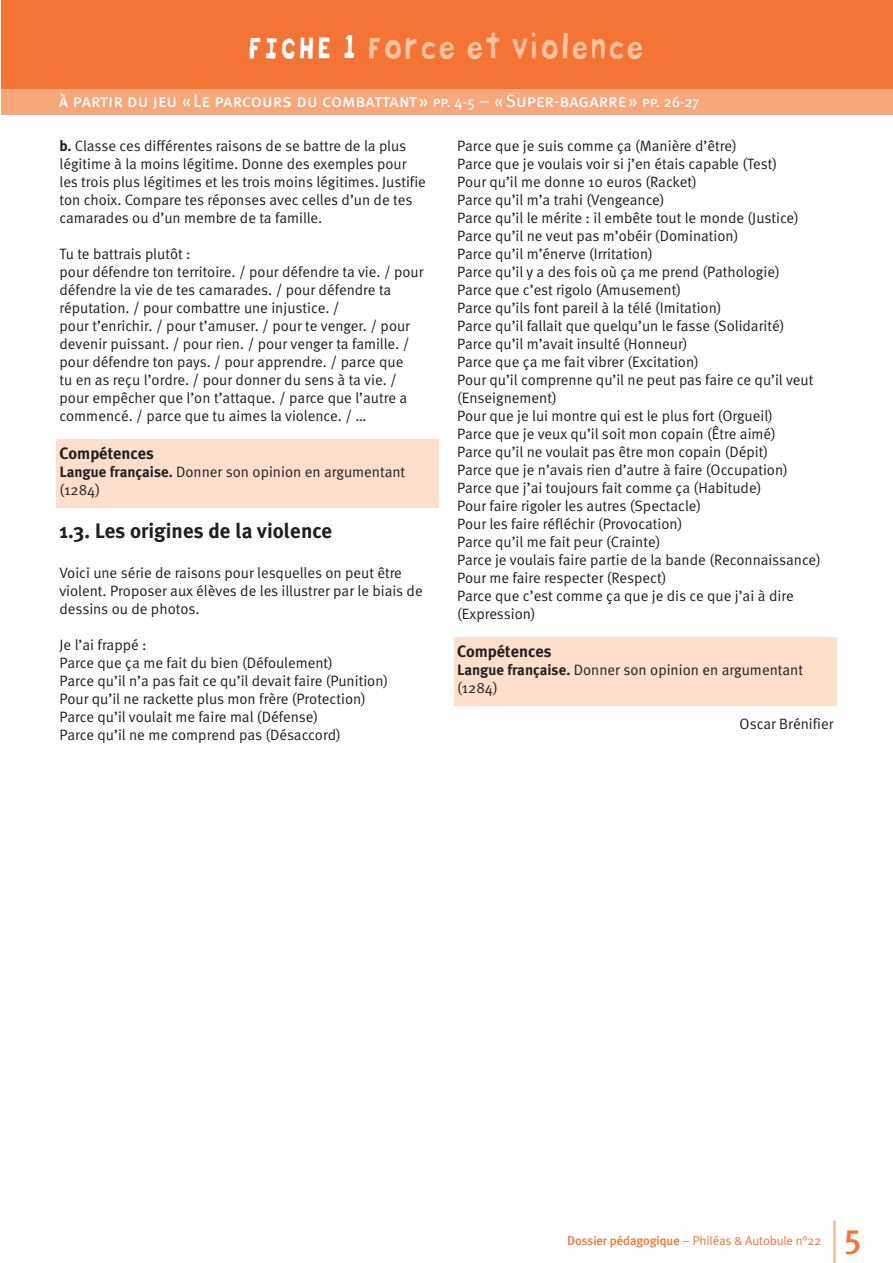
<style>
.page{position:relative;width:893px;height:1263px;background:#fff}
.page>*{position:absolute;margin:0;border:0;box-sizing:border-box;transform-origin:0 0}
.t1{font:500 34.5px "Meta Plus";color:#f37434}
.t2{font:33px "Bokka Solid";letter-spacing:-.01em;color:#fbc3a0;scale:.9 1}
.t3{font:700 21px "Meta Plus";color:#231f20}
.t4{font:18px "Meta Book Caps";letter-spacing:-.005em;color:#fff}
.t5{font:700 16.5px "Meta Plus";color:#231f20}
.t6{font:15px/18px "Meta Normal";color:#231f20}
.t7{font:12.75px "Meta Normal";letter-spacing:-.01em;color:#f37434}
.s1{color:#fff}
.s2{font-size:15px}
.s3{font-family:"Meta Plus";font-weight:700}
.s4{font-family:"Meta Plus";font-weight:500}
</style>
<div class="page">
<hr style="left:833px;top:1220px;width:3px;height:43px;background:#fab58c">
<div style="left:1px;top:0;width:892px;height:89px;background:#f37434"></div>
<div style="left:1px;top:89px;width:892px;height:26px;background:#f8a77a"></div>
<div style="left:56px;top:439px;width:383px;height:68px;background:#fddfcb"></div>
<div style="left:454px;top:637px;width:383px;height:68px;background:#fddfcb"></div>
<h2 class="t2" style="left:248px;top:25px;width:443px"><span class="s1">FICHE 1</span> Force et violence</h2>
<p class="t4" style="left:59px;top:90px;width:642px">à partir du jeu «Le parcours du combattant» <span class="s2">pp. 4-5</span> – «Super-bagarre» <span class="s2">pp. 26-27</span></p>
<p class="t6" style="left:60px;top:137px;width:368px"><span class="s3">b.</span> Classe ces différentes raisons de se battre de la plus légitime à la moins légitime. Donne des exemples pour les trois plus légitimes et les trois moins légitimes. Justifie ton choix. Compare tes réponses avec celles d’un de tes camarades ou d’un membre de ta famille.</p>
<p class="t6" style="left:60px;top:245px;width:365px">Tu te battrais plutôt :<br>pour défendre ton territoire. / pour défendre ta vie. / pour défendre la vie de tes camarades. / pour défendre ta réputation. / pour combattre une injustice. /<br>pour t’enrichir. / pour t’amuser. / pour te venger. / pour devenir puissant. / pour rien. / pour venger ta famille. / pour défendre ton pays. / pour apprendre. / parce que<br>tu en as reçu l’ordre. / pour donner du sens à ta vie. / pour empêcher que l’on t’attaque. / parce que l’autre a commencé. / parce que tu aimes la violence. / …</p>
<p class="t5" style="left:60px;top:444px;width:96px">Compétences</p>
<p class="t6" style="left:60px;top:463px;width:347px"><span class="s3">Langue française.</span> Donner son opinion en argumentant (1284)</p>
<h3 class="t3" style="left:60px;top:519px;width:274px">1.3. Les origines de la violence</h3>
<p class="t6" style="left:60px;top:563px;width:365px">Voici une série de raisons pour lesquelles on peut être violent. Proposer aux élèves de les illustrer par le biais de dessins ou de photos.</p>
<p class="t6" style="left:60px;top:635px;width:330px">Je l’ai frappé :<br>Parce que ça me fait du bien (Défoulement)<br>Parce qu’il n’a pas fait ce qu’il devait faire (Punition)<br>Pour qu’il ne rackette plus mon frère (Protection)<br>Parce qu’il voulait me faire mal (Défense)<br>Parce qu’il ne me comprend pas (Désaccord)</p>
<p class="t6" style="left:457px;top:137px;width:365px">Parce que je suis comme ça (Manière d’être)<br>Parce que je voulais voir si j’en étais capable (Test)<br>Pour qu’il me donne 10 euros (Racket)<br>Parce qu’il m’a trahi (Vengeance)<br>Parce qu’il le mérite : il embête tout le monde (Justice)<br>Parce qu’il ne veut pas m’obéir (Domination)<br>Parce qu’il m’énerve (Irritation)<br>Parce qu’il y a des fois où ça me prend (Pathologie)<br>Parce que c’est rigolo (Amusement)<br>Parce qu’ils font pareil à la télé (Imitation)<br>Parce qu’il fallait que quelqu’un le fasse (Solidarité)<br>Parce qu’il m’avait insulté (Honneur)<br>Parce que ça me fait vibrer (Excitation)<br>Pour qu’il comprenne qu’il ne peut pas faire ce qu’il veut (Enseignement)<br>Pour que je lui montre qui est le plus fort (Orgueil)<br>Parce que je veux qu’il soit mon copain (Être aimé)<br>Parce qu’il ne voulait pas être mon copain (Dépit)<br>Parce que je n’avais rien d’autre à faire (Occupation)<br>Parce que j’ai toujours fait comme ça (Habitude)<br>Pour faire rigoler les autres (Spectacle)<br>Pour les faire réfléchir (Provocation)<br>Parce qu’il me fait peur (Crainte)<br>Parce je voulais faire partie de la bande (Reconnaissance)<br>Pour me faire respecter (Respect)<br>Parce que c’est comme ça que je dis ce que j’ai à dire (Expression)</p>
<p class="t5" style="left:457px;top:642px;width:96px">Compétences</p>
<p class="t6" style="left:457px;top:661px;width:347px"><span class="s3">Langue française.</span> Donner son opinion en argumentant (1284)</p>
<p class="t6" style="left:740px;top:715px;width:95px">Oscar Brénifier</p>
<p class="t7" style="left:567px;top:1233px;width:256px"><span class="s4">Dossier pédagogique</span> – Philéas &amp; Autobule n°22</p>
<h1 class="t1" style="left:844px;top:1216px;width:19px">5</h1>
</div>
